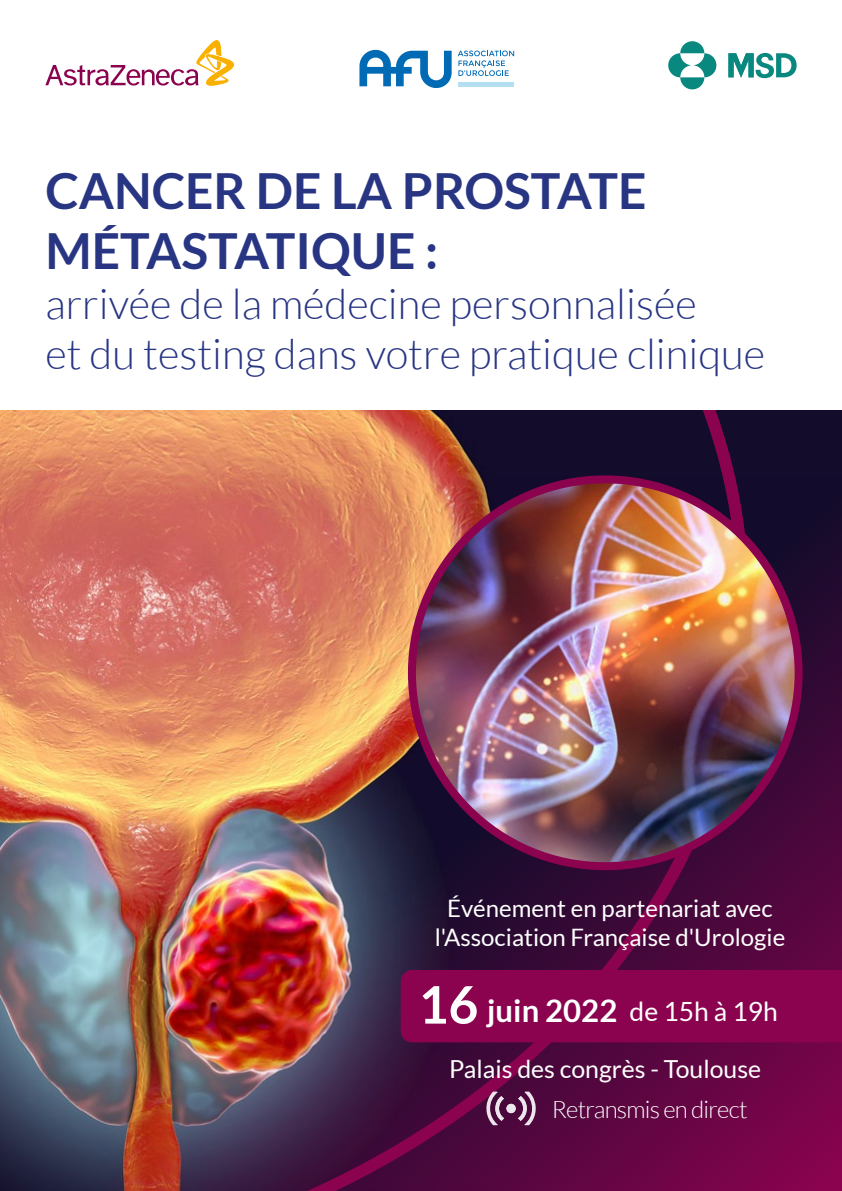
<style>
.page{position:relative;width:842px;height:1191px;background:#fff}
.page>*{position:absolute;margin:0;border:0;box-sizing:border-box;transform-origin:0 0}
.t1{font:700 49.8px/59.8px "Lato";color:#283583}
.t2{font:300 41.8px/50.2px "Lato";color:#283583}
.t3{font:26.4px "Lato";color:#fff}
.t4{font:24.8px "Lato";color:#fff}
.t5{font:24px/28.8px "Lato";color:#fff;text-align:center}
.t6{font:300 24px "Lato";letter-spacing:-.03em;color:#fff}
.s1{font-weight:700;font-size:51.8px}
.s2{font-weight:700;font-size:31px}
</style>
<div class="page">
<svg style="left:749px;top:476px;width:93px;height:715px;background:#52063d"></svg>
<img style="left:0;top:410px;width:749px;height:781px">
<img style="left:412px;top:479px;width:387px;height:387px">
<svg style="left:45px;top:40px;width:189px;height:46px"></svg>
<svg style="left:680px;top:41px;width:24px;height:12px"></svg>
<svg style="left:680px;top:77px;width:24px;height:12px"></svg>
<svg style="left:668px;top:53px;width:23px;height:24px"></svg>
<svg style="left:693px;top:53px;width:23px;height:24px"></svg>
<svg style="left:728px;top:53px;width:69px;height:25px"></svg>
<div style="left:401px;top:970px;width:441px;height:72px;background:#8b034f"></div>
<svg style="left:486px;top:1091px;width:50px;height:34px;background:#7b496f"></svg>
<svg style="left:506px;top:1103px;width:10px;height:10px"></svg>
<svg style="left:359px;top:50px;width:93px;height:38px"></svg>
<svg style="left:458px;top:51px;width:56px;height:25px"></svg>
<hr style="left:458px;top:82px;width:56px;height:4px;background:#b3dff1">
<p class="t1" style="left:45px;top:160px;width:603px">CANCER DE LA PROSTATE<br>MÉTASTATIQUE :</p>
<p class="t2" style="left:45px;top:279px;width:721px">arrivée de la médecine personnalisée<br>et du testing dans votre pratique clinique</p>
<p class="t5" style="left:435px;top:894px;width:352px">Événement en partenariat avec l'Association Française d'Urologie</p>
<p class="t3" style="left:418px;top:997px;width:361px"><span class="s1">16</span> <span class="s2">juin 2022</span> de 15h à 19h</p>
<p class="t4" style="left:449px;top:1055px;width:313px">Palais des congrès - Toulouse</p>
<p class="t6" style="left:552px;top:1096px;width:197px">Retransmis en direct</p>
</div>
